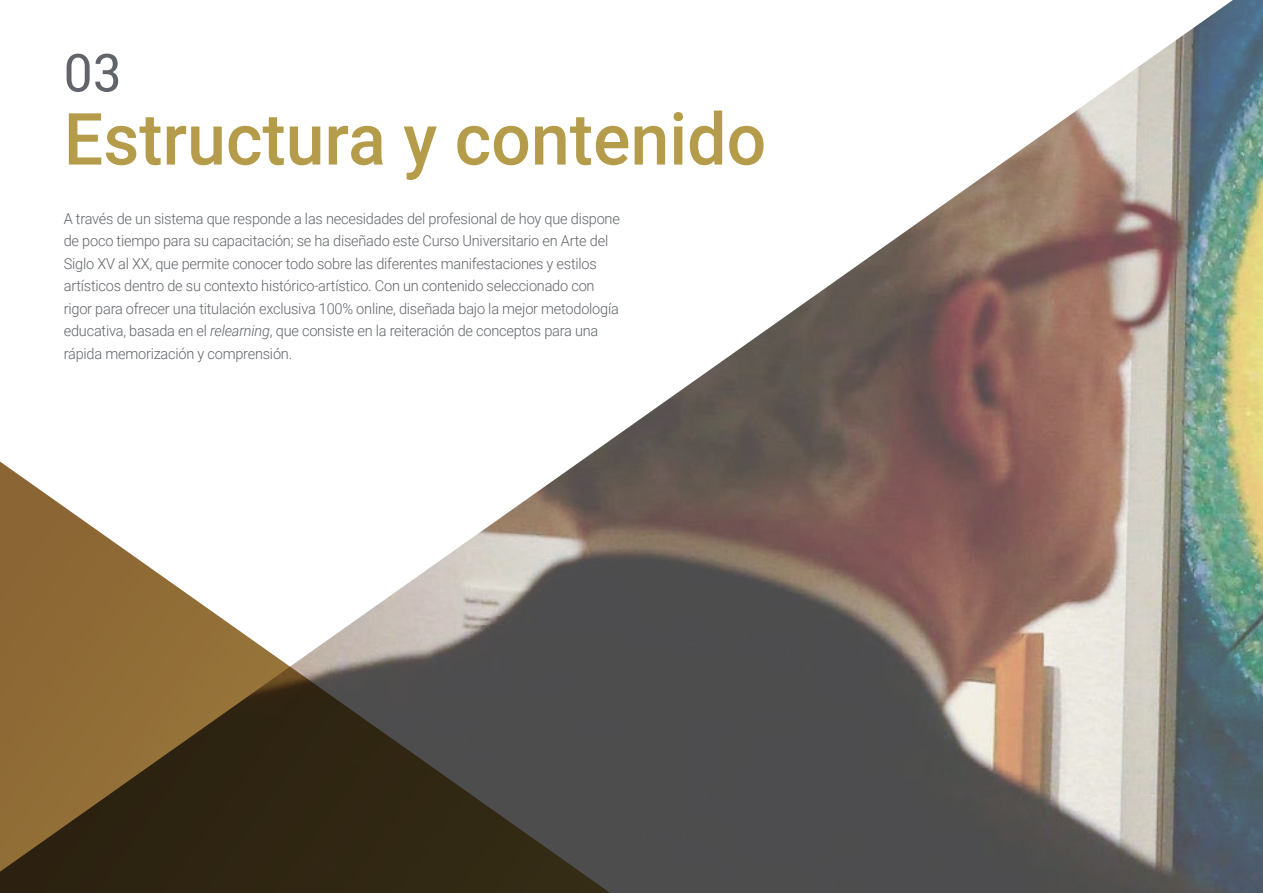
<style>
.page{position:relative;width:1263px;height:893px;background:#fff}
.page>*{position:absolute;margin:0;border:0;box-sizing:border-box;transform-origin:0 0}
.t1{font:500 72px "Roboto";color:#b49c4b}
.t2{font:52.5px "Roboto";color:#61646a}
.t3{font:300 15px/22.5px "Roboto";letter-spacing:-.015em;color:#61646a}
.s1{font-style:italic}
</style>
<div class="page">
<img style="left:602px;top:0;width:661px;height:893px">
<svg style="left:0;top:446px;width:640px;height:447px"></svg>
<h2 class="t2" style="left:64px;top:36px;width:59px">03</h2>
<h1 class="t1" style="left:64px;top:89px;width:704px">Estructura y contenido</h1>
<p class="t3" style="left:64px;top:207px;width:558px">A través de un sistema que responde a las necesidades del profesional de hoy que dispone de poco tiempo para su capacitación; se ha diseñado este Curso Universitario en Arte del Siglo XV al XX, que permite conocer todo sobre las diferentes manifestaciones y estilos artísticos dentro de su contexto histórico-artístico. Con un contenido seleccionado con rigor para ofrecer una titulación exclusiva 100% online, diseñada bajo la mejor metodología educativa, basada en el <span class="s1">relearning</span>, que consiste en la reiteración de conceptos para una rápida memorización y comprensión.</p>
</div>
